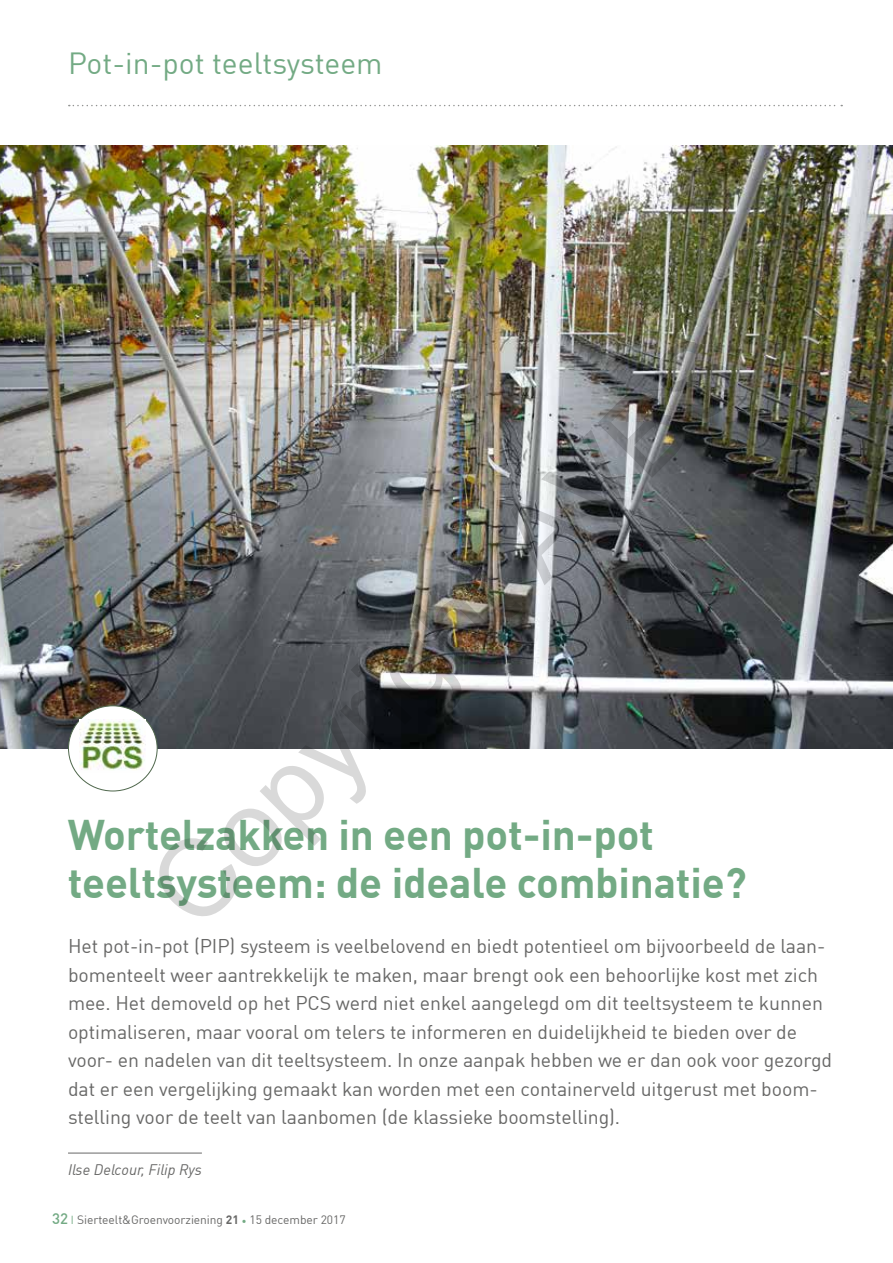
<style>
.page{position:relative;width:893px;height:1263px;background:#fff}
.page>*{position:absolute;margin:0;border:0;box-sizing:border-box;transform-origin:0 0}
.t1{font:108px "Arial";color:rgb(0 0 0/.15)}
.t2{font:700 42px/48px "DIN Offc Pro";letter-spacing:-.005em;color:#73aa84}
.t3{font:30px "DIN Offc Pro";color:#73aa84}
.t4{font:19.5px/28.5px "DIN Offc Pro";letter-spacing:-.005em;color:#686867}
.t5{font:italic 15px "DIN Offc Pro";color:#686867}
.t6{font:12px "DIN Offc Pro";letter-spacing:-.005em;color:#686867}
.s1{font-weight:500;font-size:15px;color:#73aa84}
.s2{font-weight:700}
.s3{font-family:"Minion Pro";color:#73aa84}
</style>
<div class="page">
<svg style="left:69px;top:105px;width:773px;height:1px"></svg>
<img style="left:0;top:145px;width:893px;height:603px">
<hr style="left:68px;top:1153px;width:134px;height:1px;background:#686867">
<div style="left:69px;top:706px;width:88px;height:85px;background:#fff;border-radius:50%"></div>
<img style="left:80px;top:720px;width:65px;height:50px">
<h3 class="t3" style="left:68px;top:40px;width:316px">Pot-in-pot teeltsysteem</h3>
<h1 class="t1" style="left:120px;top:856px;width:782px;rotate:-45deg">Copyright AVBS</h1>
<h2 class="t2" style="left:68px;top:805px;width:680px">Wortelzakken in een pot-in-pot teeltsysteem: de ideale combinatie?</h2>
<p class="t4" style="left:68px;top:930px;width:766px">Het pot-in-pot (PIP) systeem is veelbelovend en biedt potentieel om bijvoorbeeld de laan&shy;bomenteelt weer aantrekkelijk te maken, maar brengt ook een behoorlijke kost met zich mee. Het demoveld op het PCS werd niet enkel aangelegd om dit teeltsysteem te kunnen optimaliseren, maar vooral om telers te informeren en duidelijkheid te bieden over de voor- en nadelen van dit teeltsysteem. In onze aanpak hebben we er dan ook voor gezorgd dat er een vergelijking gemaakt kan worden met een containerveld uitgerust met boom&shy;stelling voor de teelt van laanbomen (de klassieke boomstelling).</p>
<p class="t5" style="left:68px;top:1157px;width:135px">Ilse Delcour, Filip Rys</p>
<p class="t6" style="left:52px;top:1210px;width:295px"><span class="s1">32</span> Sierteelt&amp;Groenvoorziening <span class="s2">21</span> <span class="s3">•</span> 15 december 2017</p>
</div>
